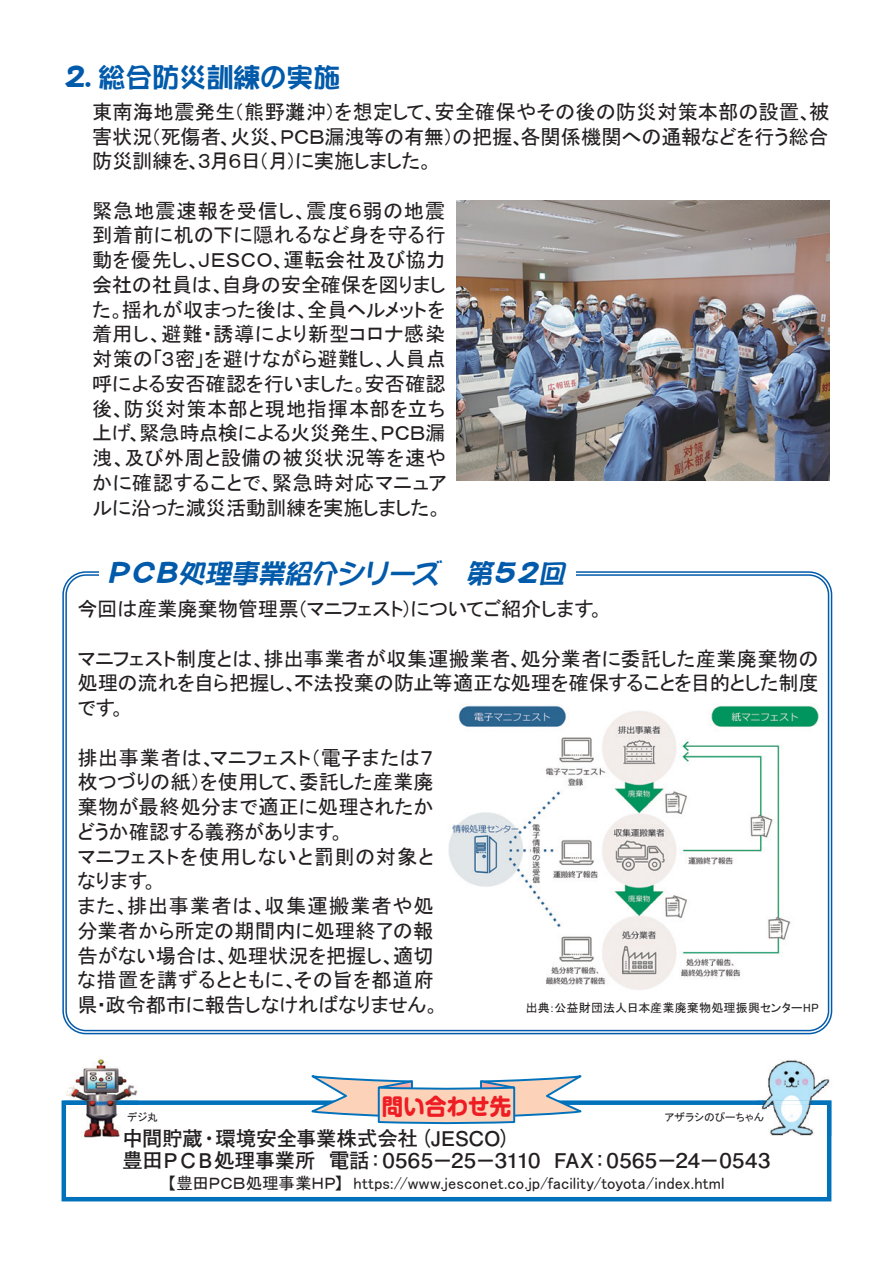
<style>
.page{position:relative;width:893px;height:1263px;background:#fff}
.page>*{position:absolute;margin:0;border:0;box-sizing:border-box;transform-origin:0 0}
.t1{font:27px "DFPOP1 Std W9";color:#015aaa}
.t2{font:italic 26.55px "DFPOP1 Std W9";color:#015aaa}
.t3{font:700 22.5px "Shin M Go Pro";letter-spacing:.01em;color:#ee1d23;scale:.95 1}
.t4{font:20.25px/24.8px "MS P Gothic";color:#231f20;text-align:justify}
.t5{font:700 20.25px/22.5px "Futo Go B101 Pro";color:#231f20}
.t6{font:16.5px "MS P Gothic";letter-spacing:.005em;color:#231f20}
.t7{font:12px "MS P Gothic";letter-spacing:.01em;color:#231f20}
.t8{font:10.8px "MS P Gothic";color:#231f20}
</style>
<div class="page">
<svg style="left:62px;top:1100px;width:769px;height:101px"></svg>
<img style="left:766px;top:1060px;width:66px;height:76px">
<img style="left:757px;top:1100px;width:74px;height:36px">
<svg style="left:302px;top:1075px;width:289px;height:50px"></svg>
<img style="left:65px;top:1059px;width:73px;height:41px">
<img style="left:63px;top:1100px;width:75px;height:40px">
<img style="left:124px;top:1129px;width:14px;height:11px">
<img style="left:456px;top:201px;width:373px;height:279px">
<img style="left:448px;top:705px;width:371px;height:285px">
<h1 class="t1" style="left:61px;top:62px;width:281px">２．総合防災訓練の実施</h1>
<p class="t4" style="left:92px;top:99px;width:739px">東南海地震発生（熊野灘沖）を想定して、安全確保やその後の防災対策本部の設置、被害状況（死傷者、火災、ＰＣＢ漏洩等の有無）の把握、各関係機関への通報などを行う総合防災訓練を、３月６日（月）に実施しました。</p>
<p class="t4" style="left:92px;top:198px;width:357px">緊急地震速報を受信し、震度６弱の地震到着前に机の下に隠れるなど身を守る行動を優先し、ＪＥＳＣＯ、運転会社及び協力会社の社員は、自身の安全確保を図りました。揺れが収まった後は、全員ヘルメットを着用し、避難・誘導により新型コロナ感染対策の「３密」を避けながら避難し、人員点呼による安否確認を行いました。安否確認後、防災対策本部と現地指揮本部を立ち上げ、緊急時点検による火災発生、ＰＣＢ漏洩、及び外周と設備の被災状況等を速やかに確認することで、緊急時対応マニュアルに沿った減災活動訓練を実施しました。</p>
<h2 class="t2" style="left:105px;top:559px;width:467px">ＰＣＢ処理事業紹介シリーズ　第５２回</h2>
<p class="t4" style="left:77px;top:596px;width:528px">今回は産業廃棄物管理票（マニフェスト）についてご紹介します。</p>
<p class="t4" style="left:77px;top:646px;width:743px">マニフェスト制度とは、排出事業者が収集運搬業者、処分業者に委託した産業廃棄物の処理の流れを自ら把握し、不法投棄の防止等適正な処理を確保することを目的とした制度です。</p>
<p class="t4" style="left:77px;top:745px;width:363px;text-align:left">排出事業者は、マニフェスト（電子または７枚つづりの紙）を使用して、委託した産業廃棄物が最終処分まで適正に処理されたかどうか確認する義務があります。<br>マニフェストを使用しないと罰則の対象となります。<br>また、排出事業者は、収集運搬業者や処分業者から所定の期間内に処理終了の報告がない場合は、処理状況を把握し、適切な措置を講ずるとともに、その旨を都道府県・政令都市に報告しなければなりません。</p>
<p class="t7" style="left:526px;top:1002px;width:295px">出典：公益財団法人日本産業廃棄物処理振興センターHP</p>
<p class="t3" style="left:382px;top:1088px;width:138px">問い合わせ先</p>
<p class="t5" style="left:122px;top:1124px;width:649px">中間貯蔵・環境安全事業株式会社（JESCO）<br>豊田ＰＣＢ処理事業所 電話：0565－25－3110 FAX：0565－24－0543</p>
<p class="t6" style="left:168px;top:1175px;width:558px">【豊田ＰＣＢ処理事業ＨＰ】　https://www.jesconet.co.jp/facility/toyota/index.html</p>
<p class="t8" style="left:127px;top:1111px;width:32px">デジ丸</p>
<p class="t8" style="left:665px;top:1111px;width:101px">アザラシのぴーちゃん</p>
</div>
